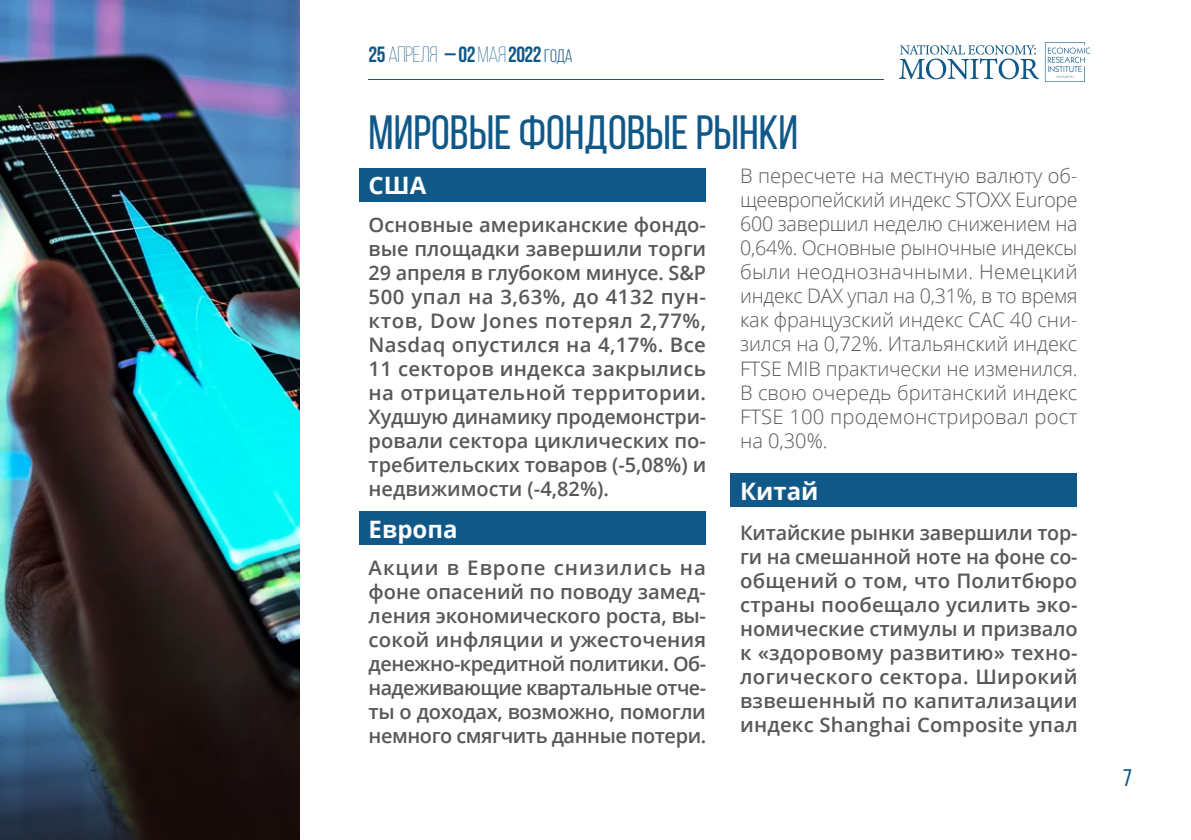
<style>
.page{position:relative;width:1191px;height:840px;background:#fff}
.page>*{position:absolute;margin:0;border:0;box-sizing:border-box;transform-origin:0 0}
.Заголовки{font:48px "Bebas Neue";color:#0f5888}
.Жирный_пьяный{font:700 24px "Open Sans";color:#fff}
.t1{font:24px "Bebas Neue";color:#0f5888}
.t2{font:700 22px "Bebas Neue";letter-spacing:-.02em;color:#0f5889}
.Paragraph_Style_1{font:600 20px/24px "Open Sans";color:#57585a;text-align:justify}
.Paragraph_Style_1-2{font:300 20px/24px "Open Sans";letter-spacing:.005em;color:#57585a;text-align:justify}
.s1{font-weight:300}
.s2{font-weight:400;font-size:18px}
</style>
<div class="page">
<svg style="left:899px;top:45px;width:140px;height:34px"></svg>
<svg style="left:1045px;top:42px;width:45px;height:40px"></svg>
<hr style="left:369px;top:79px;width:514px;height:1px;background:#0f5888">
<img style="left:0;top:0;width:299px;height:839px">
<div style="left:359px;top:168px;width:346px;height:33px;background:#0f5888"></div>
<div style="left:359px;top:511px;width:346px;height:33px;background:#0f5888"></div>
<div style="left:730px;top:473px;width:347px;height:33px;background:#0f5888"></div>
<p class="t2" style="left:369px;top:42px;width:206px">25 <span class="s1">АПРЕЛЯ</span> – 02 <span class="s1">мая</span>2022 <span class="s2">года</span></p>
<p class="Заголовки" style="left:369px;top:106px;width:431px">МИРОВЫЕ ФОНДОВЫЕ РЫНКИ</p>
<p class="Жирный_пьяный" style="left:369px;top:168px;width:59px">США</p>
<p class="Paragraph_Style_1" style="left:369px;top:212px;width:339px">Основные американские фондо&shy;вые площадки завершили торги 29 апреля в глубоком минусе. S&amp;P 500 упал на 3,63%, до 4132 пун&shy;ктов, Dow Jones потерял 2,77%, Nasdaq опустился на 4,17%. Все 11 секторов индекса закрылись на отрицательной территории.<br>Худшую динамику продемонстри&shy;ровали сектора циклических по&shy;требительских товаров (-5,08%) и недвижимости (-4,82%).</p>
<p class="Жирный_пьяный" style="left:369px;top:511px;width:90px">Европа</p>
<p class="Paragraph_Style_1" style="left:369px;top:555px;width:339px">Акции в Европе снизились на фоне опасений по поводу замед&shy;ления экономического роста, вы&shy;сокой инфляции и ужесточения денежно-кредитной политики. Об&shy;надеживающие квартальные отче&shy;ты о доходах, возможно, помогли немного смягчить данные потери.</p>
<p class="Paragraph_Style_1-2" style="left:740px;top:163px;width:339px">В пересчете на местную валюту об&shy;щеевропейский индекс STOXX Europe 600 завершил неделю снижением на 0,64%. Основные рыночные индексы были неоднозначными. Немецкий индекс DAX упал на 0,31%, в то время как французский индекс CAC 40 сни&shy;зился на 0,72%. Итальянский индекс FTSE MIB практически не изменился.<br>В свою очередь британский индекс FTSE 100 продемонстрировал рост на 0,30%.</p>
<p class="Жирный_пьяный" style="left:740px;top:473px;width:80px">Китай</p>
<p class="Paragraph_Style_1" style="left:740px;top:520px;width:339px">Китайские рынки завершили тор&shy;ги на смешанной ноте на фоне со&shy;общений о том, что Политбюро страны пообещало усилить эко&shy;номические стимулы и призвало к «здоровому развитию» техно&shy;логического сектора. Широкий взвешенный по капитализации индекс Shanghai Composite упал</p>
<p class="t1" style="left:1122px;top:764px;width:11px">7</p>
</div>
